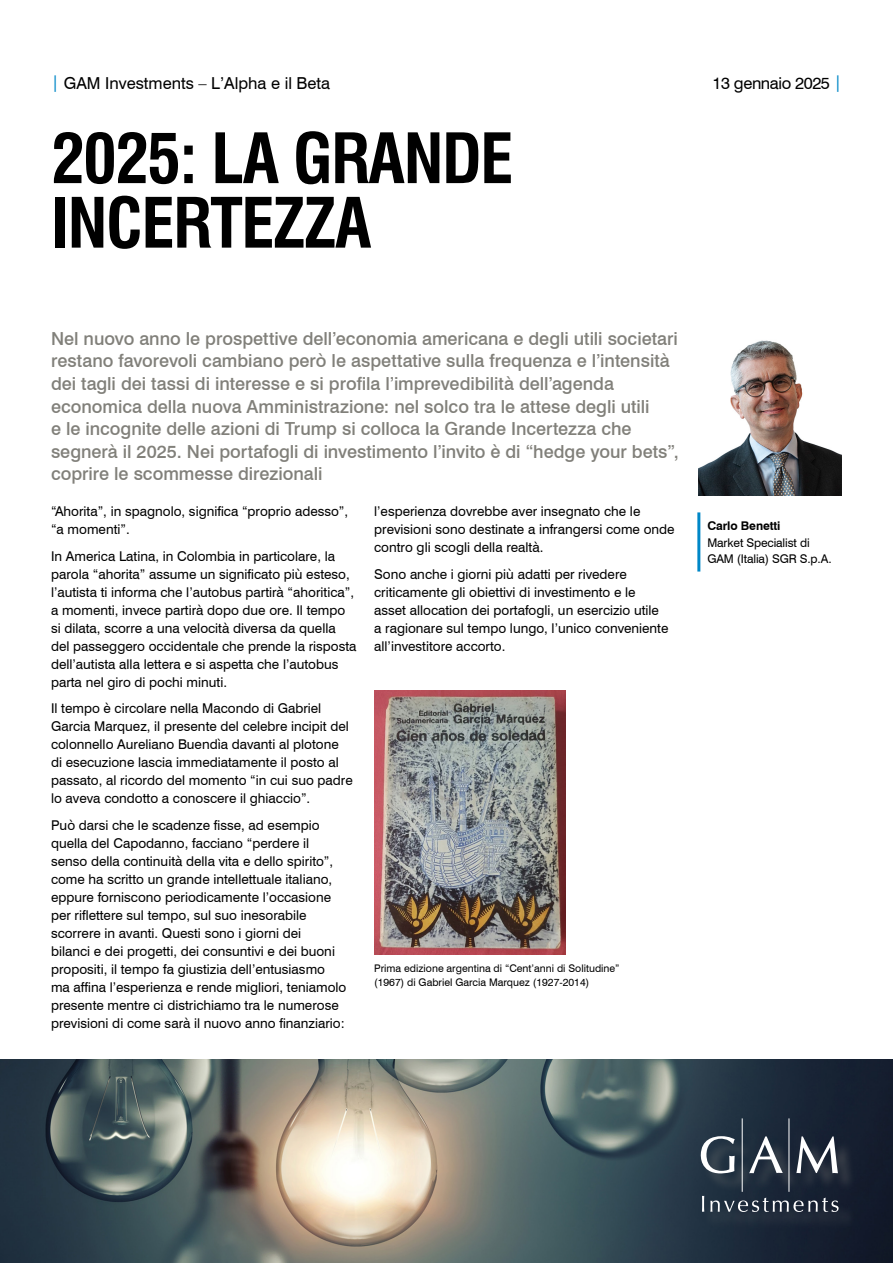
<style>
.page{position:relative;width:893px;height:1263px;background:#fff}
.page>*{position:absolute;margin:0;border:0;box-sizing:border-box;transform-origin:0 0}
.t1{font:700 condensed 67.5px/64.5px "Swiss 721 BT";letter-spacing:-.025em;color:#000}
.ABSTRACT{font:500 18px/22.5px "Swiss 721 BT";color:#81807a}
.t2{font:16.5px "Swiss 721 BT";color:#000}
.t3{font:16.5px "Swiss 721 BT";letter-spacing:-.025em;color:#000}
.BODY_text{font:13.5px/18px "Swiss 721 BT";color:#000}
.t4{font:12px/16.5px "Swiss 721 BT";letter-spacing:-.01em;color:#000}
.DISCLAIMER{font:10.5px/13.5px "Swiss 721 BT";color:#000}
.s1{color:#0087c7}
.s2{font-weight:700}
</style>
<div class="page">
<img style="left:0;top:1060px;width:893px;height:203px">
<img style="left:374px;top:690px;width:192px;height:265px">
<hr style="left:697px;top:512px;width:3px;height:59px;background:#0087c7">
<img style="left:699px;top:340px;width:143px;height:155px">
<div style="left:703px;top:1122px;width:154px;height:109px;background:#81807a;opacity:.45"></div>
<hr style="left:742px;top:1118px;width:1px;height:74px;background:#fff">
<hr style="left:789px;top:1118px;width:1px;height:74px;background:#fff">
<svg style="left:701px;top:1136px;width:34px;height:37px"></svg>
<svg style="left:749px;top:1136px;width:34px;height:37px"></svg>
<svg style="left:796px;top:1136px;width:42px;height:37px"></svg>
<svg style="left:702px;top:1196px;width:2px;height:16px"></svg>
<svg style="left:710px;top:1197px;width:128px;height:15px;background:#495360"></svg>
<p class="t2" style="left:51px;top:73px;width:281px"><span class="s1">|</span> GAM Investments – L’Alpha e il Beta</p>
<p class="t3" style="left:713px;top:73px;width:131px">13 gennaio 2025 <span class="s1">|</span></p>
<p class="t1" style="left:51px;top:126px;width:464px">2025: LA GRANDE<br>INCERTEZZA</p>
<p class="ABSTRACT" style="left:51px;top:327px;width:629px">Nel nuovo anno le prospettive dell’economia americana e degli utili societari restano favorevoli cambiano però le aspettative sulla frequenza e l’intensità dei tagli dei tassi di interesse e si profila l’imprevedibilità dell’agenda economica della nuova Amministrazione: nel solco tra le attese degli utili<br>e le incognite delle azioni di Trump si colloca la Grande Incertezza che segnerà il 2025. Nei portafogli di investimento l’invito è di “hedge your bets”, coprire le scommesse direzionali</p>
<p class="BODY_text" style="left:51px;top:502px;width:299px">“Ahorita”, in spagnolo, significa “proprio adesso”, “a momenti”.</p>
<p class="BODY_text" style="left:51px;top:547px;width:307px">In America Latina, in Colombia in particolare, la parola “ahorita” assume un significato più esteso, l’autista ti informa che l’autobus partirà “ahoritica”, a momenti, invece partirà dopo due ore. Il tempo si dilata, scorre a una velocità diversa da quella del passeggero occidentale che prende la risposta dell’autista alla lettera e si aspetta che l’autobus parta nel giro di pochi minuti.</p>
<p class="BODY_text" style="left:51px;top:699px;width:303px">Il tempo è circolare nella Macondo di Gabriel Garcia Marquez, il presente del celebre incipit del colonnello Aureliano Buendìa davanti al plotone di esecuzione lascia immediatamente il posto al passato, al ricordo del momento “in cui suo padre lo aveva condotto a conoscere il ghiaccio”.</p>
<p class="BODY_text" style="left:51px;top:816px;width:297px">Può darsi che le scadenze fisse, ad esempio quella del Capodanno, facciano “perdere il senso della continuità della vita e dello spirito”, come ha scritto un grande intellettuale italiano, eppure forniscono periodicamente l’occasione per riflettere sul tempo, sul suo inesorabile scorrere in avanti. Questi sono i giorni dei<br>bilanci e dei progetti, dei consuntivi e dei buoni propositi, il tempo fa giustizia dell’entusiasmo ma affina l’esperienza e rende migliori, teniamolo presente mentre ci districhiamo tra le numerose previsioni di come sarà il nuovo anno finanziario:</p>
<p class="BODY_text" style="left:374px;top:502px;width:302px">l’esperienza dovrebbe aver insegnato che le previsioni sono destinate a infrangersi come onde contro gli scogli della realtà.</p>
<p class="BODY_text" style="left:374px;top:565px;width:296px">Sono anche i giorni più adatti per rivedere criticamente gli obiettivi di investimento e le asset allocation dei portafogli, un esercizio utile a ragionare sul tempo lungo, l’unico conveniente all’investitore accorto.</p>
<p class="DISCLAIMER" style="left:374px;top:962px;width:247px">Prima edizione argentina di “Cent’anni di Solitudine” (1967) di Gabriel Garcia Marquez (1927-2014)</p>
<p class="t4" style="left:707px;top:517px;width:126px"><span class="s2">Carlo Benetti<br></span>Market Specialist di<br>GAM (Italia) SGR S.p.A.</p>
</div>
